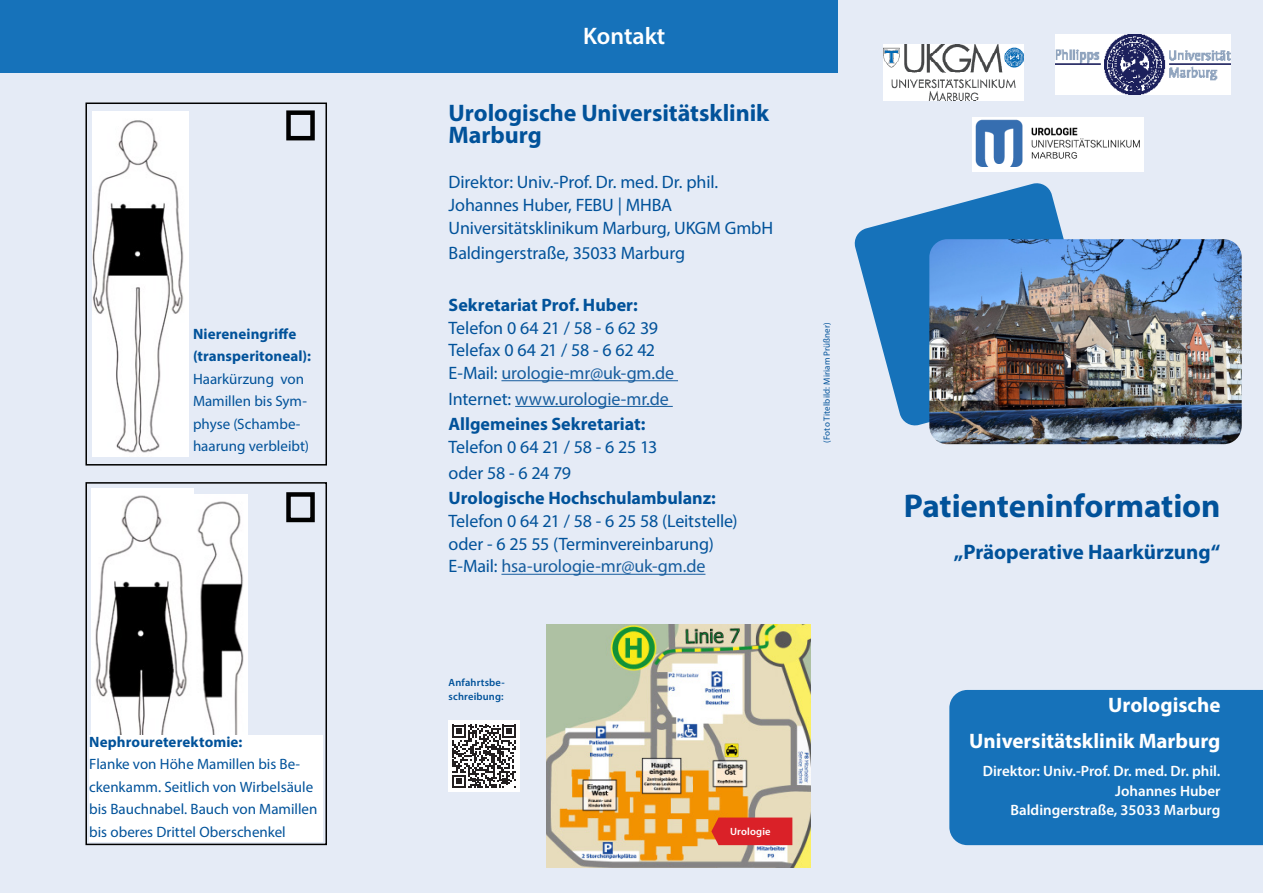
<style>
.page{position:relative;width:1263px;height:893px;background:#e5ebf6}
.page>*{position:absolute;margin:0;border:0;box-sizing:border-box;transform-origin:0 0}
.Text{font:700 33px "Myriad Pro";letter-spacing:-.005em;color:#01529a}
.t1{font:700 24px/22.5px "Myriad Pro";color:#01529a}
.Text-2{font:600 24px "Myriad Pro";color:#fff}
.Text-3{font:700 21px/36px "Myriad Pro";color:#fff;text-align:right}
.Text-4{font:700 21px "Myriad Pro";letter-spacing:-.005em;color:#01529a}
.t2{font:18px "Myriad Pro";letter-spacing:-.01em;color:#01529a}
.t3{font:18px "Myriad Pro";letter-spacing:-.01em;color:#175d9e}
.t4{font:700 18px "Myriad Pro";color:#01529a}
.t5{font:15px/22.5px "Myriad Pro";color:#01529a}
.Text-5{font:600 15px "Myriad Pro";color:#fff}
.t6{font:700 15px/22.5px "Myriad Pro";letter-spacing:.005em;color:#01529a}
.t7{font:600 10.5px/13.5px "Myriad Pro";letter-spacing:.015em;color:#01529a}
.t8{font:600 10.5px "Myriad Pro";letter-spacing:.015em;color:#fff}
.t9{font:9px "Myriad Pro";letter-spacing:.015em;color:#01529a}
.s1{color:#01529a}
</style>
<div class="page">
<div style="left:0;top:0;width:838px;height:72px;background:#1672ba"></div>
<div style="left:949px;top:690px;width:314px;height:155px;background:#1672ba"></div>
<img style="left:973px;top:118px;width:170px;height:54px">
<svg style="left:854px;top:183px;width:210px;height:243px;fill:#1672ba"></svg>
<img style="left:929px;top:239px;width:313px;height:205px">
<hr style="left:501px;top:380px;width:177px;height:1px;background:#175d9e">
<hr style="left:515px;top:406px;width:158px;height:1px;background:#175d9e">
<hr style="left:501px;top:574px;width:204px;height:1px;background:#175d9e">
<img style="left:546px;top:624px;width:264px;height:244px">
<div style="left:448px;top:721px;width:72px;height:71px;background:#fff"></div>
<svg style="left:452px;top:724px;width:64px;height:64px"></svg>
<img style="left:883px;top:44px;width:141px;height:57px">
<img style="left:1056px;top:35px;width:174px;height:59px">
<svg style="left:711px;top:817px;width:81px;height:28px;background:#db2a2a"></svg>
<div style="left:85px;top:103px;width:242px;height:363px;border:2px solid #000"></div>
<div style="left:85px;top:482px;width:242px;height:363px;border:2px solid #000"></div>
<img style="left:92px;top:112px;width:97px;height:345px">
<img style="left:194px;top:494px;width:54px;height:242px">
<img style="left:91px;top:489px;width:103px;height:247px">
<div style="left:89px;top:736px;width:234px;height:106px;background:#fff"></div>
<div style="left:286px;top:110px;width:29px;height:30px;border:4px solid #000"></div>
<div style="left:286px;top:492px;width:29px;height:30px;border:4px solid #000"></div>
<p class="t6" style="left:193px;top:322px;width:120px">Niereneingriffe (transperitoneal):</p>
<p class="t5" style="left:193px;top:367px;width:118px">Haarkürzung von<br>Mamillen bis Sym&shy;physe (Schambe&shy;haarung verbleibt)</p>
<p class="t6" style="left:89px;top:730px;width:155px">Nephroureterektomie:</p>
<p class="t5" style="left:89px;top:753px;width:230px">Flanke von Höhe Mamillen bis Be&shy;ckenkamm. Seitlich von Wirbelsäule bis Bauchnabel. Bauch von Mamillen bis oberes Drittel Oberschenkel</p>
<p class="Text-2" style="left:583px;top:21px;width:84px">Kontakt</p>
<p class="t1" style="left:449px;top:100px;width:322px">Urologische Universitätsklinik<br>Marburg</p>
<p class="t2" style="left:449px;top:171px;width:271px">Direktor: Univ.-Prof. Dr. med. Dr. phil.</p>
<p class="t2" style="left:449px;top:194px;width:225px">Johannes Huber, FEBU | MHBA</p>
<p class="t2" style="left:449px;top:217px;width:326px">Universitätsklinikum Marburg, UKGM GmbH</p>
<p class="t2" style="left:449px;top:242px;width:238px">Baldingerstraße, 35033 Marburg</p>
<p class="t4" style="left:449px;top:293px;width:191px">Sekretariat Prof. Huber:</p>
<p class="t2" style="left:449px;top:316px;width:211px">Telefon 0 64 21 / 58 - 6 62 39</p>
<p class="t2" style="left:449px;top:339px;width:208px">Telefax 0 64 21 / 58 - 6 62 42</p>
<p class="t3" style="left:449px;top:362px;width:227px"><span class="s1">E-Mail:</span> urologie-mr@uk-gm.de</p>
<p class="t3" style="left:449px;top:387px;width:222px"><span class="s1">Internet:</span> www.urologie-mr.de</p>
<p class="t4" style="left:449px;top:412px;width:198px">Allgemeines Sekretariat:</p>
<p class="t2" style="left:449px;top:436px;width:210px">Telefon 0 64 21 / 58 - 6 25 13</p>
<p class="t2" style="left:449px;top:462px;width:124px">oder 58 - 6 24 79</p>
<p class="t4" style="left:449px;top:487px;width:269px">Urologische Hochschulambulanz:</p>
<p class="t2" style="left:449px;top:510px;width:290px">Telefon 0 64 21 / 58 - 6 25 58 (Leitstelle)</p>
<p class="t2" style="left:449px;top:533px;width:267px">oder - 6 25 55 (Terminvereinbarung)</p>
<p class="t3" style="left:449px;top:555px;width:258px"><span class="s1">E-Mail:</span> hsa-urologie-mr@uk-gm.de</p>
<p class="t7" style="left:449px;top:676px;width:58px">Anfahrtsbe&shy;schreibung:</p>
<p class="t8" style="left:730px;top:825px;width:42px">Urologie</p>
<p class="t9" style="left:821px;top:443px;width:122px;rotate:-90deg">(Foto Titelbild: Miriam Prüßner)</p>
<p class="Text" style="left:904px;top:484px;width:318px">Patienteninformation</p>
<p class="Text-4" style="left:954px;top:538px;width:268px">„Präoperative Haarkürzung“</p>
<p class="Text-3" style="left:969px;top:686px;width:253px">Urologische<br>Universitätsklinik Marburg</p>
<p class="Text-5" style="left:983px;top:761px;width:239px">Direktor: Univ.-Prof. Dr. med. Dr. phil.</p>
<p class="Text-5" style="left:1115px;top:781px;width:107px">Johannes Huber</p>
<p class="Text-5" style="left:1010px;top:800px;width:211px">Baldingerstraße, 35033 Marburg</p>
</div>
